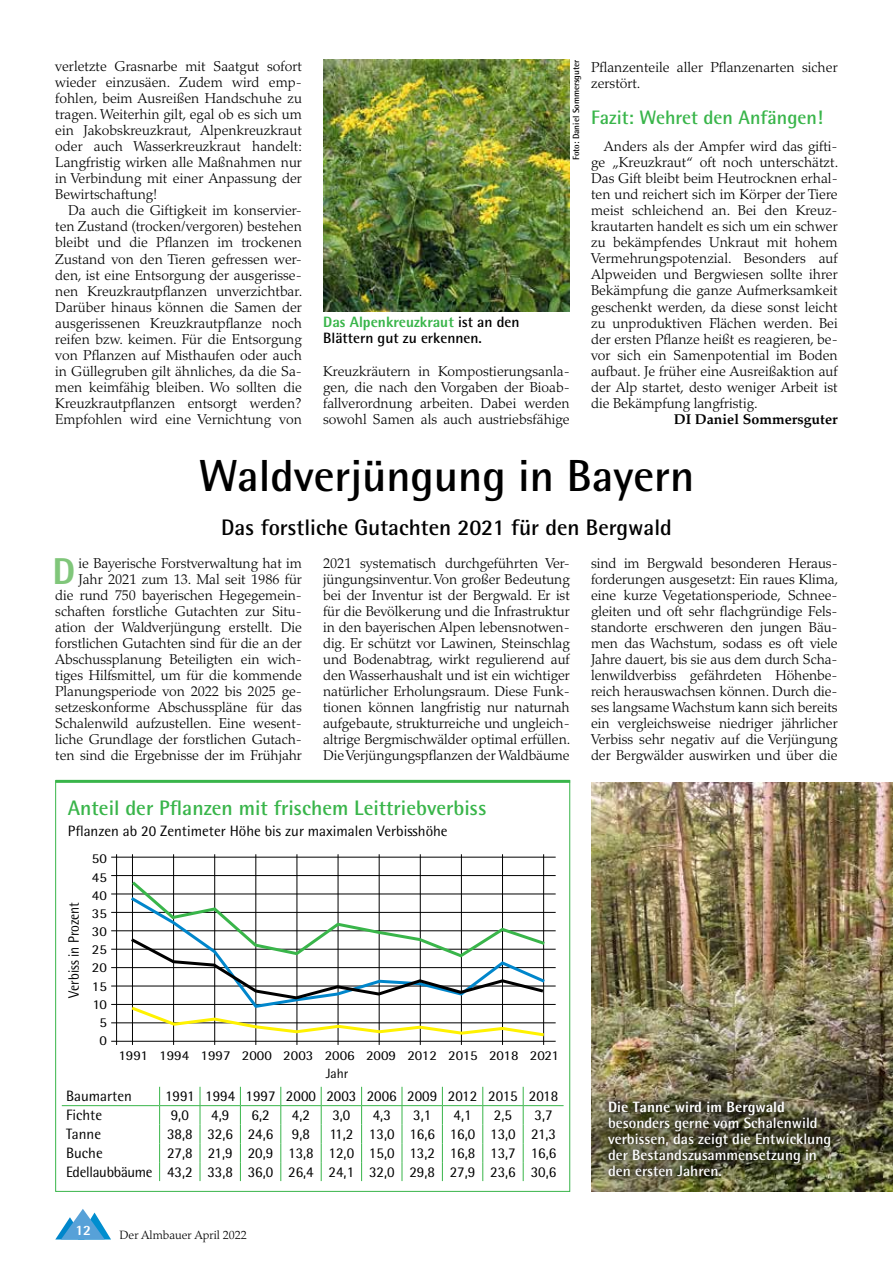
<style>
.page{position:relative;width:893px;height:1263px;background:#fff}
.page>*{position:absolute;margin:0;border:0;box-sizing:border-box;transform-origin:0 0}
.t1{font:700 45px "Rotis Semi Sans Std";color:#000}
.t2{font:800 37.5px "Rotis Semi Sans Std";color:#80c67a}
.t3{font:700 22.5px "Rotis Semi Sans Std";color:#000}
.t4{font:700 21px "Rotis Semi Sans Std";color:#39b54a}
.t5{font:700 19.5px "Rotis Semi Sans Std";color:#39b54a}
.t6{font:15px/18.9px "Rotis Semi Sans Std";color:#000;text-align:right}
.t7{font:700 15px/16px "Rotis Semi Sans Std";color:#fff}
.t8{font:700 15px/16px "Rotis Semi Sans Std";color:#000}
.t9{font:800 15px "Rotis Semi Sans Std";color:#fff}
.t10{font:15px "Rotis Semi Sans Std";color:#000;scale:.91 1}
.t11{font:300 14.25px/16px "Palatino LT Std";letter-spacing:-.005em;color:#000;text-align:justify}
.t12{font:700 14.25px "Palatino LT Std";color:#000}
.t13{font:800 14.25px "Rotis Semi Sans Std";color:#fff}
.t14{font:13.65px/18.1px "Rotis Semi Sans Std";color:#000;text-align:center;scale:1.1 1}
.t15{font:13.65px "Rotis Semi Sans Std";color:#000}
.t16{font:300 12px "Palatino LT Std";color:#000}
.t17{font:700 9px "Rotis Semi Sans Std";color:#000}
.s1{font-weight:800;color:#39b54a}
</style>
<div class="page">
<svg style="left:55px;top:1209px;width:56px;height:30px"></svg>
<img style="left:323px;top:60px;width:247px;height:251px">
<img style="left:591px;top:783px;width:302px;height:409px">
<div style="left:599px;top:1092px;width:241px;height:93px;background:#000;opacity:.75"></div>
<div style="left:55px;top:780px;width:515px;height:412px;background:#fff;border:1px solid #39b54a"></div>
<hr style="left:56px;top:780px;width:514px;height:3px;background:#39b54a">
<hr style="left:116px;top:854px;width:1px;height:191px;background:#000">
<hr style="left:111px;top:857px;width:445px;height:1px;background:#000">
<hr style="left:111px;top:875px;width:445px;height:1px;background:#000">
<hr style="left:111px;top:967px;width:445px;height:1px;background:#000">
<hr style="left:111px;top:894px;width:445px;height:1px;background:#000">
<hr style="left:111px;top:986px;width:445px;height:1px;background:#000">
<hr style="left:111px;top:1004px;width:445px;height:1px;background:#000">
<hr style="left:111px;top:1022px;width:445px;height:1px;background:#000">
<hr style="left:111px;top:1041px;width:445px;height:1px;background:#000">
<hr style="left:111px;top:949px;width:445px;height:1px;background:#000">
<hr style="left:111px;top:930px;width:445px;height:1px;background:#000">
<hr style="left:111px;top:912px;width:445px;height:1px;background:#000">
<hr style="left:132px;top:854px;width:1px;height:191px;background:#000">
<hr style="left:173px;top:854px;width:1px;height:191px;background:#000">
<hr style="left:214px;top:854px;width:1px;height:191px;background:#000">
<hr style="left:255px;top:854px;width:1px;height:191px;background:#000">
<hr style="left:297px;top:854px;width:1px;height:191px;background:#000">
<hr style="left:338px;top:854px;width:1px;height:191px;background:#000">
<hr style="left:379px;top:854px;width:1px;height:191px;background:#000">
<hr style="left:420px;top:854px;width:1px;height:191px;background:#000">
<hr style="left:461px;top:854px;width:1px;height:191px;background:#000">
<hr style="left:502px;top:854px;width:1px;height:191px;background:#000">
<hr style="left:543px;top:854px;width:1px;height:191px;background:#000">
<svg style="left:128px;top:878px;width:420px;height:160px"></svg>
<svg style="left:62px;top:1087px;width:502px;height:94px"></svg>
<hr style="left:62px;top:1105px;width:98px;height:1px;background:#39b54a">
<hr style="left:160px;top:1105px;width:40px;height:1px;background:#39b54a">
<hr style="left:200px;top:1105px;width:40px;height:1px;background:#39b54a">
<hr style="left:240px;top:1105px;width:41px;height:1px;background:#39b54a">
<hr style="left:281px;top:1105px;width:40px;height:1px;background:#39b54a">
<hr style="left:321px;top:1105px;width:41px;height:1px;background:#39b54a">
<hr style="left:362px;top:1105px;width:40px;height:1px;background:#39b54a">
<hr style="left:402px;top:1105px;width:40px;height:1px;background:#39b54a">
<hr style="left:442px;top:1105px;width:41px;height:1px;background:#39b54a">
<hr style="left:483px;top:1105px;width:40px;height:1px;background:#39b54a">
<hr style="left:523px;top:1105px;width:41px;height:1px;background:#39b54a">
<svg style="left:159px;top:1087px;width:1px;height:94px"></svg>
<svg style="left:200px;top:1087px;width:1px;height:94px"></svg>
<svg style="left:240px;top:1087px;width:1px;height:94px"></svg>
<svg style="left:280px;top:1087px;width:1px;height:94px"></svg>
<svg style="left:321px;top:1087px;width:1px;height:94px"></svg>
<svg style="left:361px;top:1087px;width:1px;height:94px"></svg>
<svg style="left:402px;top:1087px;width:1px;height:94px"></svg>
<svg style="left:442px;top:1087px;width:1px;height:94px"></svg>
<svg style="left:482px;top:1087px;width:1px;height:94px"></svg>
<svg style="left:523px;top:1087px;width:1px;height:94px"></svg>
<p class="t17" style="left:571px;top:160px;width:102px;rotate:-90deg">Foto: Daniel Sommersguter</p>
<p class="t11" style="left:55px;top:59px;width:248px">verletzte Grasnarbe mit Saatgut sofort wieder einzusäen. Zudem wird emp&shy;fohlen, beim Ausreißen Handschuhe zu tragen. Weiterhin gilt, egal ob es sich um ein Jakobskreuzkraut, Alpenkreuzkraut oder auch Wasserkreuzkraut handelt:<br>Langfristig wirken alle Maßnahmen nur in Verbindung mit einer Anpassung der Bewirtschaftung!</p>
<p class="t11" style="left:55px;top:203px;width:249px;text-indent:13px">Da auch die Giftigkeit im konservier&shy;ten Zustand (trocken/vergoren) bestehen bleibt und die Pflanzen im trockenen Zustand von den Tieren gefressen wer&shy;den, ist eine Entsorgung der ausgerisse&shy;nen Kreuzkrautpflanzen unverzichtbar.<br>Darüber hinaus können die Samen der ausgerissenen Kreuzkrautpflanze noch reifen bzw. keimen. Für die Entsorgung von Pflanzen auf Misthaufen oder auch in Güllegruben gilt ähnliches, da die Sa&shy;men keimfähig bleiben. Wo sollten die Kreuzkrautpflanzen entsorgt werden?<br>Empfohlen wird eine Vernichtung von</p>
<p class="t11" style="left:591px;top:59px;width:248px">Pflanzenteile aller Pflanzenarten sicher zerstört.</p>
<h3 class="t5" style="left:591px;top:105px;width:233px">Fazit: Wehret den Anfängen!</h3>
<p class="t11" style="left:591px;top:139px;width:249px;text-indent:13px">Anders als der Ampfer wird das gifti&shy;ge „Kreuzkraut“ oft noch unterschätzt.<br>Das Gift bleibt beim Heutrocknen erhal&shy;ten und reichert sich im Körper der Tiere meist schleichend an. Bei den Kreuz&shy;krautarten handelt es sich um ein schwer zu bekämpfendes Unkraut mit hohem Vermehrungspotenzial. Besonders auf Alpweiden und Bergwiesen sollte ihrer Bekämpfung die ganze Aufmerksamkeit geschenkt werden, da diese sonst leicht zu unproduktiven Flächen werden. Bei der ersten Pflanze heißt es reagieren, be&shy;vor sich ein Samenpotential im Boden aufbaut. Je früher eine Ausreißaktion auf der Alp startet, desto weniger Arbeit ist die Bekämpfung langfristig.</p>
<p class="t12" style="left:674px;top:410px;width:165px">DI Daniel Sommersguter</p>
<h1 class="t1" style="left:199px;top:448px;width:497px">Waldverjüngung in Bayern</h1>
<h3 class="t3" style="left:221px;top:513px;width:452px">Das forstliche Gutachten 2021 für den Bergwald</h3>
<p class="t8" style="left:323px;top:314px;width:198px"><span class="s1">Das Alpenkreuzkraut</span> ist an den<br>Blättern gut zu erkennen.</p>
<p class="t11" style="left:323px;top:363px;width:248px">Kreuzkräutern in Kompostierungsanla&shy;gen, die nach den Vorgaben der Bioab&shy;fallverordnung arbeiten. Dabei werden sowohl Samen als auch austriebsfähige</p>
<p class="t11" style="left:55px;top:555px;width:248px;text-align:right">ie Bayerische Forstverwaltung hat im Jahr 2021 zum 13. Mal seit 1986 für<br>die rund 750 bayerischen Hegegemein&shy;schaften forstliche Gutachten zur Situ&shy;ation der Waldverjüngung erstellt. Die forstlichen Gutachten sind für die an der Abschussplanung Beteiligten ein wich&shy;tiges Hilfsmittel, um für die kommende Planungsperiode von 2022 bis 2025 ge&shy;setzeskonforme Abschusspläne für das Schalenwild aufzustellen. Eine wesent&shy;liche Grundlage der forstlichen Gutach&shy;ten sind die Ergebnisse der im Frühjahr</p>
<p class="t11" style="left:323px;top:555px;width:249px">2021 systematisch durchgeführten Ver&shy;jüngungsinventur. Von großer Bedeutung bei der Inventur ist der Bergwald. Er ist für die Bevölkerung und die Infrastruktur in den bayerischen Alpen lebensnotwen&shy;dig. Er schützt vor Lawinen, Steinschlag und Bodenabtrag, wirkt regulierend auf den Wasserhaushalt und ist ein wichtiger natürlicher Erholungsraum. Diese Funk&shy;tionen können langfristig nur naturnah aufgebaute, strukturreiche und ungleich&shy;altrige Bergmischwälder optimal erfüllen.<br>Die Verjüngungspflanzen der Waldbäume</p>
<p class="t11" style="left:591px;top:555px;width:249px">sind im Bergwald besonderen Heraus&shy;forderungen ausgesetzt: Ein raues Klima, eine kurze Vegetationsperiode, Schnee&shy;gleiten und oft sehr flachgründige Fels&shy;standorte erschweren den jungen Bäu&shy;men das Wachstum, sodass es oft viele Jahre dauert, bis sie aus dem durch Scha&shy;lenwildverbiss gefährdeten Höhenbe&shy;reich herauswachsen können. Durch die&shy;ses langsame Wachstum kann sich bereits ein vergleichsweise niedriger jährlicher Verbiss sehr negativ auf die Verjüngung der Bergwälder auswirken und über die</p>
<h2 class="t2" style="left:53px;top:547px;width:24px">D</h2>
<h3 class="t4" style="left:68px;top:795px;width:420px">Anteil der Pflanzen mit frischem Leittriebverbiss</h3>
<p class="t6" style="left:68px;top:822px;width:381px">Pflanzen ab 20 Zentimeter Höhe bis zur maximalen Verbisshöhe</p>
<p class="t10" style="left:65px;top:997px;width:107px;rotate:-90deg">Verbiss in Prozent</p>
<p class="t14" style="left:92px;top:850px;width:15px">50<br>45<br>40<br>35<br>30<br>25<br>20<br>15<br>10<br>5<br>0</p>
<p class="t14" style="left:118px;top:1046px;width:402px">1991 1994 1997 2000 2003 2006 2009 2012 2015 2018 2021</p>
<p class="t6" style="left:66px;top:1087px;width:67px">Baumarten</p>
<p class="t6" style="left:165px;top:1087px;width:395px">1991 1994 1997 2000 2003 2006 2009 2012 2015 2018</p>
<p class="t6" style="left:66px;top:1105px;width:38px">Fichte</p>
<p class="t6" style="left:171px;top:1105px;width:20px">9,0</p>
<p class="t6" style="left:211px;top:1105px;width:20px">4,9</p>
<p class="t6" style="left:252px;top:1105px;width:20px">6,2</p>
<p class="t6" style="left:292px;top:1105px;width:20px">4,2</p>
<p class="t6" style="left:332px;top:1105px;width:20px">3,0</p>
<p class="t6" style="left:373px;top:1105px;width:20px">4,3</p>
<p class="t6" style="left:413px;top:1105px;width:20px">3,1</p>
<p class="t6" style="left:454px;top:1105px;width:20px">4,1</p>
<p class="t6" style="left:494px;top:1105px;width:20px">2,5</p>
<p class="t6" style="left:534px;top:1105px;width:20px">3,7</p>
<p class="t6" style="left:66px;top:1124px;width:37px">Tanne</p>
<p class="t6" style="left:167px;top:1124px;width:145px">38,8 32,6 24,6 9,8</p>
<p class="t6" style="left:329px;top:1124px;width:228px">11,2 13,0 16,6 16,0 13,0 21,3</p>
<p class="t6" style="left:66px;top:1143px;width:38px">Buche</p>
<p class="t15" style="left:326px;top:1065px;width:24px">Jahr</p>
<p class="t6" style="left:66px;top:1143px;width:492px">27,8 21,9 20,9 13,8 12,0 15,0 13,2 16,8 13,7 16,6<br>Edellaubbäume 43,2 33,8 36,0 26,4 24,1 32,0 29,8 27,9 23,6 30,6</p>
<p class="t13" style="left:75px;top:1221px;width:17px">12</p>
<p class="t16" style="left:120px;top:1228px;width:129px">Der Almbauer April 2022</p>
<p class="t9" style="left:608px;top:1097px;width:178px">Die Tanne wird im Bergwald</p>
<p class="t7" style="left:608px;top:1114px;width:225px">besonders gerne vom Schalenwild verbissen, das zeigt die Entwicklung der Bestandszusammensetzung in den ersten Jahren.</p>
</div>
